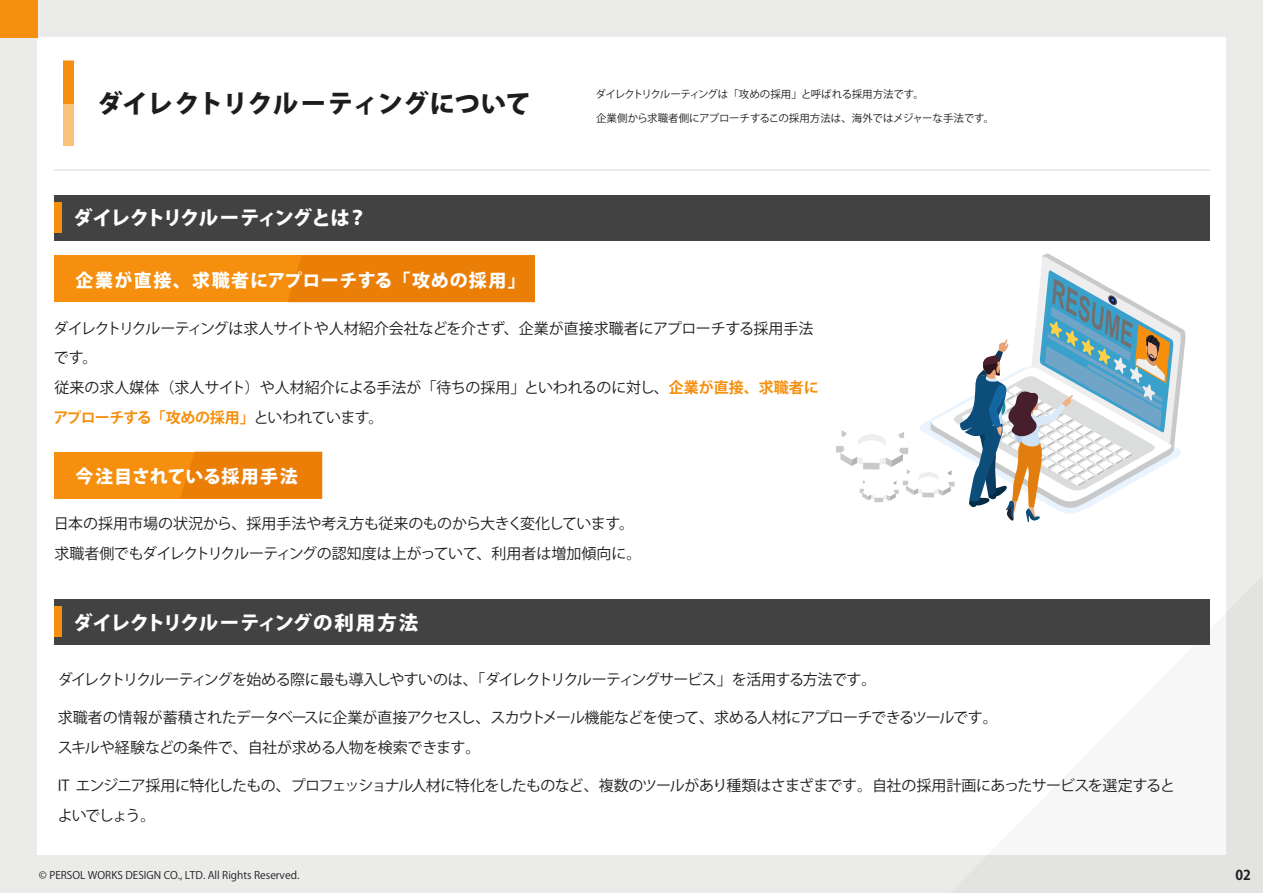
<style>
.page{position:relative;width:1263px;height:893px;background:#ebebea}
.page>*{position:absolute;margin:0;border:0;box-sizing:border-box;transform-origin:0 0}
.t1{font:800 25.5px "Koz Go Pr 6 N";letter-spacing:-.015em;color:#1d1d1d}
.t2{font:800 19.5px "Koz Go Pr 6 N";letter-spacing:-.02em;color:#fff}
.t3{font:800 19.5px "Koz Go Pr 6 N";letter-spacing:-.04em;color:#fff}
.t4{font:800 18px "Koz Go Pr 6 N";letter-spacing:.05em;color:#fff}
.t5{font:800 18px "Koz Go Pr 6 N";letter-spacing:.01em;color:#fff}
.t6{font:15px/29.7px "Koz Go Pr 6 N";letter-spacing:-.035em;color:#1d1d1d}
.t7{font:15px/29.7px "Koz Go Pr 6 N";color:#1d1d1d}
.t8{font:15px/29.7px "Koz Go Pr 6 N";letter-spacing:-.01em;color:#1d1d1d}
.t9{font:700 13.5px "Koz Go Pr 6 N";color:#1d1d1d}
.t10{font:10.5px "Koz Go Pr 6 N";color:#1d1d1d}
.t11{font:10.5px "Koz Go Pr 6 N";letter-spacing:-.03em;color:#1d1d1d}
.s1{font-weight:700;color:#f58f0d}
</style>
<div class="page">
<div style="left:38px;top:38px;width:1188px;height:817px;background:#fff"></div>
<div style="left:54px;top:599px;width:1155px;height:45px;background:#424243"></div>
<svg style="left:836px;top:253px;width:349px;height:269px"></svg>
<div style="left:0;top:0;width:38px;height:38px;background:#f58f0d"></div>
<div style="left:63px;top:61px;width:11px;height:85px;background:#fac37c"></div>
<div style="left:63px;top:61px;width:11px;height:42px;background:#f58f0d"></div>
<hr style="left:54px;top:170px;width:1155px;height:1px;background:#ebebea">
<div style="left:54px;top:195px;width:1155px;height:45px;background:#424243"></div>
<div style="left:54px;top:202px;width:8px;height:30px;background:#f58f0d"></div>
<div style="left:54px;top:607px;width:8px;height:30px;background:#f58f0d"></div>
<div style="left:54px;top:255px;width:481px;height:47px;background:#f58f0d"></div>
<div style="left:54px;top:452px;width:268px;height:46px;background:#f58f0d"></div>
<div style="left:288px;top:255px;width:247px;height:47px;background:#ea7e07"></div>
<div style="left:181px;top:452px;width:141px;height:46px;background:#ea7e07"></div>
<h1 class="t1" style="left:97px;top:90px;width:435px">ダイレクトリクルーティングについて</h1>
<p class="t11" style="left:596px;top:88px;width:330px">ダイレクトリクルーティングは「攻めの採用」と呼ばれる採用方法です。</p>
<p class="t10" style="left:596px;top:112px;width:400px">企業側から求職者側にアプローチするこの採用方法は、海外ではメジャーな手法です。</p>
<h2 class="t3" style="left:73px;top:207px;width:296px">ダイレクトリクルーティングとは？</h2>
<p class="t4" style="left:76px;top:270px;width:452px">企業が直接、求職者にアプローチする「攻めの採用」</p>
<p class="t7" style="left:53px;top:313px;width:767px">ダイレクトリクルーティングは求人サイトや人材紹介会社などを介さず、企業が直接求職者にアプローチする採用手法です。<br>従来の求人媒体（求人サイト）や人材紹介による手法が「待ちの採用」といわれるのに対し、<span class="s1">企業が直接、求職者にアプローチする「攻めの採用」</span>といわれています。</p>
<p class="t5" style="left:76px;top:467px;width:224px">今注目されている採用手法</p>
<p class="t8" style="left:54px;top:509px;width:589px">日本の採用市場の状況から、採用手法や考え方も従来のものから大きく変化しています。求職者側でもダイレクトリクルーティングの認知度は上がっていて、利用者は増加傾向に。</p>
<h2 class="t2" style="left:73px;top:612px;width:346px">ダイレクトリクルーティングの利用方法</h2>
<p class="t6" style="left:58px;top:665px;width:820px">ダイレクトリクルーティングを始める際に最も導入しやすいのは、「ダイレクトリクルーティングサービス」を活用する方法です。</p>
<p class="t6" style="left:58px;top:703px;width:941px">求職者の情報が蓄積されたデータベースに企業が直接アクセスし、スカウトメール機能などを使って、求める人材にアプローチできるツールです。スキルや経験などの条件で、自社が求める人物を検索できます。</p>
<p class="t6" style="left:58px;top:771px;width:1119px">IT エンジニア採用に特化したもの、プロフェッショナル人材に特化をしたものなど、複数のツールがあり種類はさまざまです。自社の採用計画にあったサービスを選定するとよいでしょう。</p>
<p class="t10" style="left:39px;top:869px;width:262px">© PERSOL WORKS DESIGN CO., LTD. All Rights Reserved.</p>
<p class="t9" style="left:1235px;top:867px;width:17px">02</p>
</div>
